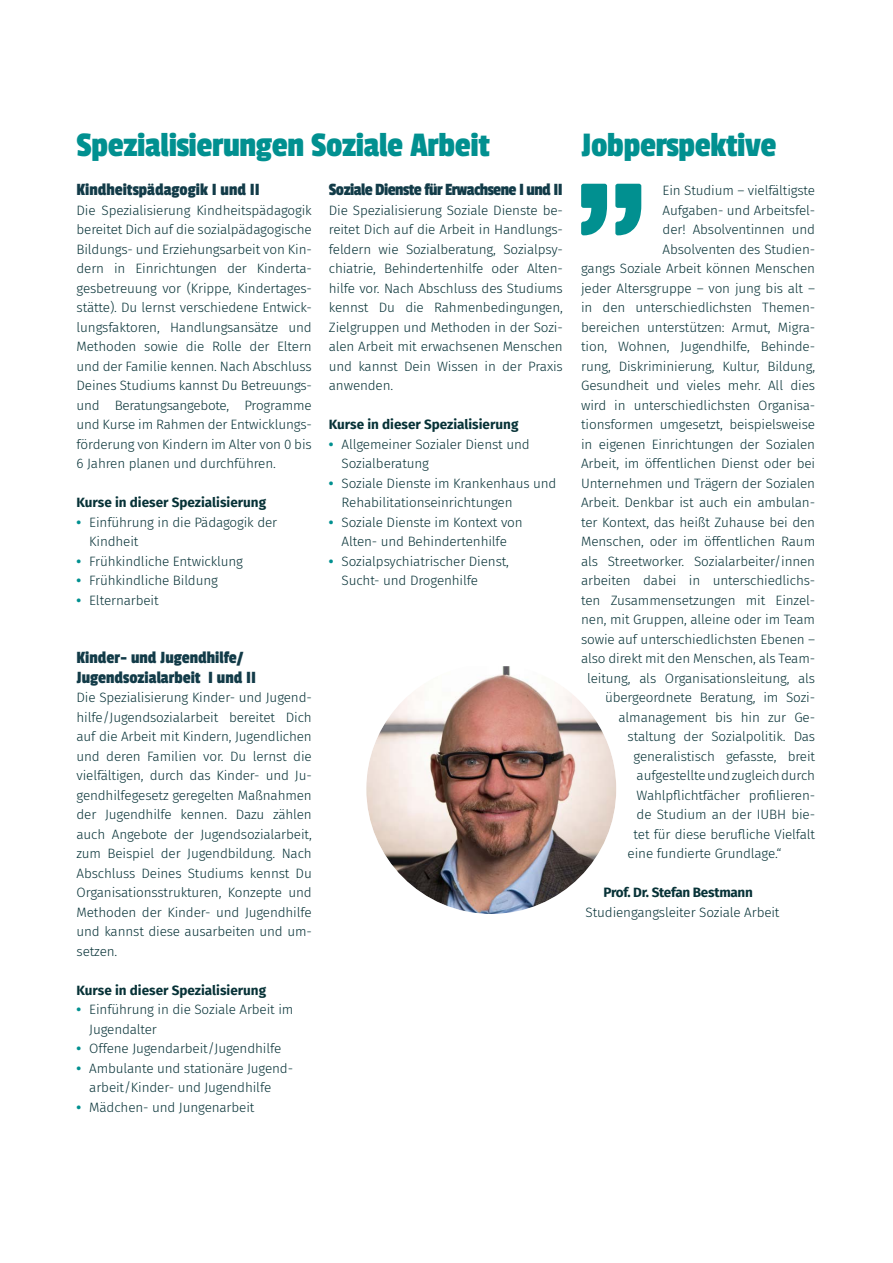
<style>
.page{position:relative;width:893px;height:1263px;background:#fff}
.page>*{position:absolute;margin:0;border:0;box-sizing:border-box;transform-origin:0 0}
.t1{font:36px "Passion One";letter-spacing:-.01em;color:#019090}
.t2{font:18px/19.5px "Passion One";color:#123b48}
.t3{font:18px "Passion One";letter-spacing:-.03em;color:#123b48}
.t4{font:300 13.5px/19.5px "Fira Sans";letter-spacing:-.01em;color:#073237}
.t5{font:700 13.5px "Fira Sans";color:#073237}
.t6{font:700 13.5px "Fira Sans";letter-spacing:-.02em;color:#073237}
.s1{font-weight:700;color:#019090}
</style>
<div class="page">
<img style="left:367px;top:666px;width:249px;height:247px">
<div style="left:353px;top:651px;width:277px;height:276px;border:13px solid #fff;border-radius:50%"></div>
<svg style="left:581px;top:184px;width:60px;height:51px"></svg>
<h1 class="t1" style="left:77px;top:126px;width:415px">Spezialisierungen Soziale Arbeit</h1>
<h1 class="t1" style="left:581px;top:126px;width:197px">Jobperspektive</h1>
<p class="t4" style="left:663px;top:181px;width:154px">Ein Studium – vielfältigste</p>
<p class="t4" style="left:663px;top:200px;width:154px">Aufgaben- und Arbeitsfel-</p>
<p class="t4" style="left:663px;top:220px;width:154px">der! Absolventinnen und</p>
<p class="t4" style="left:663px;top:239px;width:154px">Absolventen des Studien-</p>
<p class="t4" style="left:581px;top:259px;width:236px">gangs Soziale Arbeit können Menschen</p>
<p class="t4" style="left:581px;top:278px;width:235px">jeder Altersgruppe – von jung bis alt –</p>
<p class="t4" style="left:581px;top:298px;width:235px">in den unterschiedlichsten Themen-</p>
<p class="t4" style="left:581px;top:317px;width:235px">bereichen unterstützen: Armut, Migra-</p>
<p class="t4" style="left:581px;top:337px;width:235px">tion, Wohnen, Jugendhilfe, Behinde-</p>
<p class="t4" style="left:581px;top:356px;width:236px">rung, Diskriminierung, Kultur, Bildung,</p>
<p class="t4" style="left:581px;top:376px;width:236px">Gesundheit und vieles mehr. All dies</p>
<p class="t4" style="left:581px;top:395px;width:235px">wird in unterschiedlichsten Organisa-</p>
<p class="t4" style="left:581px;top:415px;width:235px">tionsformen umgesetzt, beispielsweise</p>
<p class="t4" style="left:581px;top:434px;width:235px">in eigenen Einrichtungen der Sozialen</p>
<p class="t4" style="left:581px;top:454px;width:235px">Arbeit, im öffentlichen Dienst oder bei</p>
<p class="t4" style="left:581px;top:473px;width:235px">Unternehmen und Trägern der Sozialen</p>
<p class="t4" style="left:581px;top:493px;width:235px">Arbeit. Denkbar ist auch ein ambulan-</p>
<p class="t4" style="left:581px;top:512px;width:235px">ter Kontext, das heißt Zuhause bei den</p>
<p class="t4" style="left:581px;top:532px;width:236px">Menschen, oder im öffentlichen Raum</p>
<p class="t4" style="left:581px;top:551px;width:236px">als Streetworker. Sozialarbeiter/innen</p>
<p class="t4" style="left:581px;top:571px;width:235px">arbeiten dabei in unterschiedlichs-</p>
<p class="t4" style="left:581px;top:590px;width:235px">ten Zusammensetzungen mit Einzel-</p>
<p class="t4" style="left:581px;top:610px;width:235px">nen, mit Gruppen, alleine oder im Team</p>
<p class="t4" style="left:581px;top:629px;width:235px">sowie auf unterschiedlichsten Ebenen –</p>
<p class="t4" style="left:581px;top:649px;width:236px">also direkt mit den Menschen, als Team-</p>
<p class="t4" style="left:587px;top:668px;width:230px">leitung, als Organisationsleitung, als</p>
<p class="t4" style="left:605px;top:688px;width:212px">übergeordnete Beratung, im Sozi-</p>
<p class="t4" style="left:619px;top:707px;width:198px">almanagement bis hin zur Ge-</p>
<p class="t4" style="left:628px;top:727px;width:189px">staltung der Sozialpolitik. Das</p>
<p class="t4" style="left:634px;top:746px;width:183px">generalistisch gefasste, breit</p>
<p class="t4" style="left:637px;top:766px;width:180px">aufgestellte und zugleich durch</p>
<p class="t4" style="left:637px;top:785px;width:180px">Wahlpflichtfächer profilieren-</p>
<p class="t4" style="left:637px;top:805px;width:180px">de Studium an der IUBH bie-</p>
<p class="t4" style="left:634px;top:824px;width:183px">tet für diese berufliche Vielfalt</p>
<p class="t4" style="left:628px;top:844px;width:155px">eine fundierte Grundlage.“</p>
<p class="t6" style="left:604px;top:881px;width:151px">Prof. Dr. Stefan Bestmann</p>
<p class="t4" style="left:586px;top:902px;width:195px">Studiengangsleiter Soziale Arbeit</p>
<h2 class="t2" style="left:77px;top:180px;width:185px">Kindheitspädagogik I und II</h2>
<p class="t4" style="left:77px;top:200px;width:237px;text-align:justify">Die Spezialisierung Kindheitspädagogik bereitet Dich auf die sozialpädagogische Bildungs- und Erziehungsarbeit von Kin&shy;dern in Einrichtungen der Kinderta&shy;gesbetreuung vor (Krippe, Kindertages&shy;stätte). Du lernst verschiedene Entwick&shy;lungsfaktoren, Handlungsansätze und Methoden sowie die Rolle der Eltern und der Familie kennen. Nach Abschluss Deines Studiums kannst Du Betreuungs&shy;und Beratungsangebote, Programme und Kurse im Rahmen der Entwicklungs&shy;förderung von Kindern im Alter von 0 bis 6 Jahren planen und durchführen.</p>
<p class="t5" style="left:77px;top:491px;width:191px">Kurse in dieser Spezialisierung</p>
<p class="t4" style="left:89px;top:512px;width:189px;text-indent:-13px"><span class="s1">•</span> Einführung in die Pädagogik der<br>Kindheit</p>
<p class="t4" style="left:77px;top:551px;width:168px"><span class="s1">•</span> Frühkindliche Entwicklung</p>
<p class="t4" style="left:77px;top:571px;width:143px"><span class="s1">•</span> Frühkindliche Bildung</p>
<p class="t4" style="left:77px;top:590px;width:84px"><span class="s1">•</span> Elternarbeit</p>
<h2 class="t3" style="left:329px;top:180px;width:236px">Soziale Dienste für Erwachsene I und II</h2>
<p class="t4" style="left:329px;top:200px;width:236px;text-align:justify">Die Spezialisierung Soziale Dienste be&shy;reitet Dich auf die Arbeit in Handlungs&shy;feldern wie Sozialberatung, Sozialpsy&shy;chiatrie, Behindertenhilfe oder Alten&shy;hilfe vor. Nach Abschluss des Studiums kennst Du die Rahmenbedingungen, Zielgruppen und Methoden in der Sozi&shy;alen Arbeit mit erwachsenen Menschen und kannst Dein Wissen in der Praxis anwenden.</p>
<p class="t5" style="left:329px;top:413px;width:191px">Kurse in dieser Spezialisierung</p>
<p class="t4" style="left:342px;top:434px;width:190px;text-indent:-13px"><span class="s1">•</span> Allgemeiner Sozialer Dienst und<br>Sozialberatung</p>
<p class="t4" style="left:342px;top:473px;width:216px;text-indent:-13px"><span class="s1">•</span> Soziale Dienste im Krankenhaus und<br>Rehabilitationseinrichtungen</p>
<p class="t4" style="left:342px;top:512px;width:191px;text-indent:-13px"><span class="s1">•</span> Soziale Dienste im Kontext von --<br>Alten- und Behindertenhilfe</p>
<p class="t4" style="left:342px;top:551px;width:169px;text-indent:-13px"><span class="s1">•</span> Sozialpsychiatrischer Dienst,<br>Sucht- und Drogenhilfe</p>
<h2 class="t2" style="left:77px;top:648px;width:181px">Kinder- und Jugendhilfe/<br>Jugendsozialarbeit I und II</h2>
<p class="t4" style="left:77px;top:688px;width:237px;text-align:justify">Die Spezialisierung Kinder- und Jugend&shy;hilfe/Jugendsozialarbeit bereitet Dich auf die Arbeit mit Kindern, Jugendlichen und deren Familien vor. Du lernst die vielfältigen, durch das Kinder- und Ju&shy;gendhilfegesetz geregelten Maßnahmen der Jugendhilfe kennen. Dazu zählen auch Angebote der Jugendsozialarbeit, zum Beispiel der Jugendbildung. Nach Abschluss Deines Studiums kennst Du Organisationsstrukturen, Konzepte und Methoden der Kinder- und Jugendhilfe und kannst diese ausarbeiten und um&shy;setzen.</p>
<p class="t5" style="left:77px;top:979px;width:191px">Kurse in dieser Spezialisierung</p>
<p class="t4" style="left:89px;top:1000px;width:206px;text-indent:-13px"><span class="s1">•</span> Einführung in die Soziale Arbeit im<br>Jugendalter</p>
<p class="t4" style="left:77px;top:1039px;width:206px"><span class="s1">•</span> Offene Jugendarbeit/Jugendhilfe</p>
<p class="t4" style="left:89px;top:1058px;width:205px;text-indent:-13px"><span class="s1">•</span> Ambulante und stationäre Jugend&shy;arbeit/Kinder- und Jugendhilfe</p>
<p class="t4" style="left:77px;top:1097px;width:179px"><span class="s1">•</span> Mädchen- und Jungenarbeit</p>
</div>
